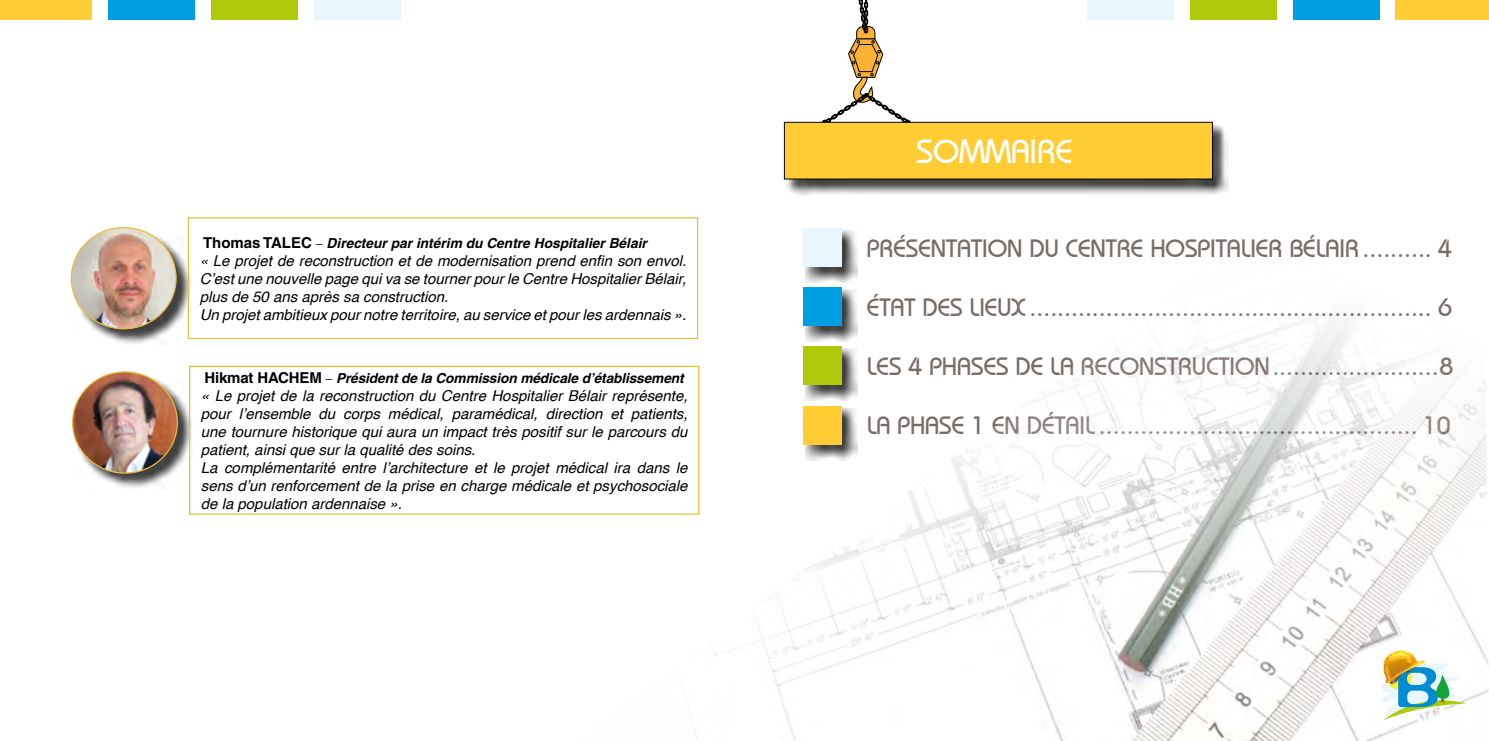
<style>
.page{position:relative;width:1489px;height:741px;background:#fff}
.page>*{position:absolute;margin:0;border:0;box-sizing:border-box;transform-origin:0 0}
.t1{font:33.38px "Bimini Normal";color:#fff}
.t2{font:25px "Bimini Normal";color:#776c68}
.t3{font:italic 15px/18px "Helvetica";color:#000}
.t4{font:italic 700 13.75px "Helvetica LT";letter-spacing:-.01em;color:#000}
.s1{font-style:normal;font-size:15px}
.s2{font-family:"Minion Pro";font-weight:400;font-style:normal;font-size:15px}
</style>
<div class="page">
<svg style="left:848px;top:0;width:36px;height:87px"></svg>
<img style="left:574px;top:87px;width:914px;height:654px">
<div style="left:805px;top:408px;width:52px;height:52px;background:#000;opacity:.75"></div>
<div style="left:803px;top:405px;width:39px;height:39px;background:#fc3"></div>
<div style="left:805px;top:289px;width:52px;height:53px;background:#000;opacity:.75"></div>
<div style="left:803px;top:287px;width:39px;height:39px;background:#009fe3"></div>
<div style="left:805px;top:348px;width:52px;height:53px;background:#000;opacity:.75"></div>
<div style="left:803px;top:346px;width:39px;height:39px;background:#afca0b"></div>
<div style="left:805px;top:230px;width:52px;height:53px;background:#000;opacity:.75"></div>
<div style="left:803px;top:228px;width:39px;height:39px;background:#eaf6fe"></div>
<img style="left:1381px;top:650px;width:84px;height:70px">
<div style="left:0;top:0;width:92px;height:19px;background:#fecc36"></div>
<div style="left:108px;top:0;width:87px;height:19px;background:#009fe3"></div>
<div style="left:211px;top:0;width:87px;height:19px;background:#afca0b"></div>
<div style="left:314px;top:0;width:86px;height:19px;background:#eaf6fe"></div>
<div style="left:1395px;top:0;width:93px;height:19px;background:#fc3"></div>
<div style="left:1292px;top:0;width:87px;height:19px;background:#009fe3"></div>
<div style="left:1189px;top:0;width:87px;height:19px;background:#afca0b"></div>
<div style="left:1086px;top:0;width:87px;height:19px;background:#eaf6fe"></div>
<div style="left:73px;top:229px;width:119px;height:116px;background:#000;opacity:.75"></div>
<img style="left:71px;top:227px;width:105px;height:102px">
<div style="left:74px;top:373px;width:119px;height:116px;background:#000;opacity:.75"></div>
<img style="left:73px;top:372px;width:104px;height:101px">
<div style="left:188px;top:217px;width:510px;height:122px;border:1px solid #eabd37"></div>
<div style="left:189px;top:366px;width:510px;height:148px;border:1px solid #eabd37"></div>
<p class="t4" style="left:203px;top:235px;width:445px"><span class="s1">Thomas TALEC</span> <span class="s2">–</span> Directeur par intérim du Centre Hospitalier Bélair</p>
<p class="t3" style="left:200px;top:252px;width:488px">« Le projet de reconstruction et de modernisation prend enfin son envol.<br>C’est une nouvelle page qui va se tourner pour le Centre Hospitalier Bélair, plus de 50 ans après sa construction.<br>Un projet ambitieux pour notre territoire, au service et pour les ardennais ».</p>
<p class="t4" style="left:204px;top:370px;width:481px"><span class="s1">Hikmat HACHEM</span> <span class="s2">–</span> Président de la Commission médicale d’établissement</p>
<p class="t3" style="left:201px;top:387px;width:488px">« Le projet de la reconstruction du Centre Hospitalier Bélair représente, pour l’ensemble du corps médical, paramédical, direction et patients, une tournure historique qui aura un impact très positif sur le parcours du patient, ainsi que sur la qualité des soins.<br>La complémentarité entre l’architecture et le projet médical ira dans le sens d’un renforcement de la prise en charge médicale et psychosociale de la population ardennaise ».</p>
<h1 class="t1" style="left:916px;top:131px;width:157px">SOMMAIRE</h1>
<h2 class="t2" style="left:866px;top:233px;width:586px">PRÉSENTATION DU CENTRE HOSPITALIER BÉLAIR .......... 4</h2>
<h2 class="t2" style="left:866px;top:292px;width:586px">ÉTAT DES LIEUX .......................................................... 6</h2>
<h2 class="t2" style="left:866px;top:351px;width:588px">LES 4 PHASES DE LA RECONSTRUCTION........................8</h2>
<h2 class="t2" style="left:866px;top:410px;width:585px">LA PHASE 1 EN DÉTAIL .............................................. 10</h2>
</div>
